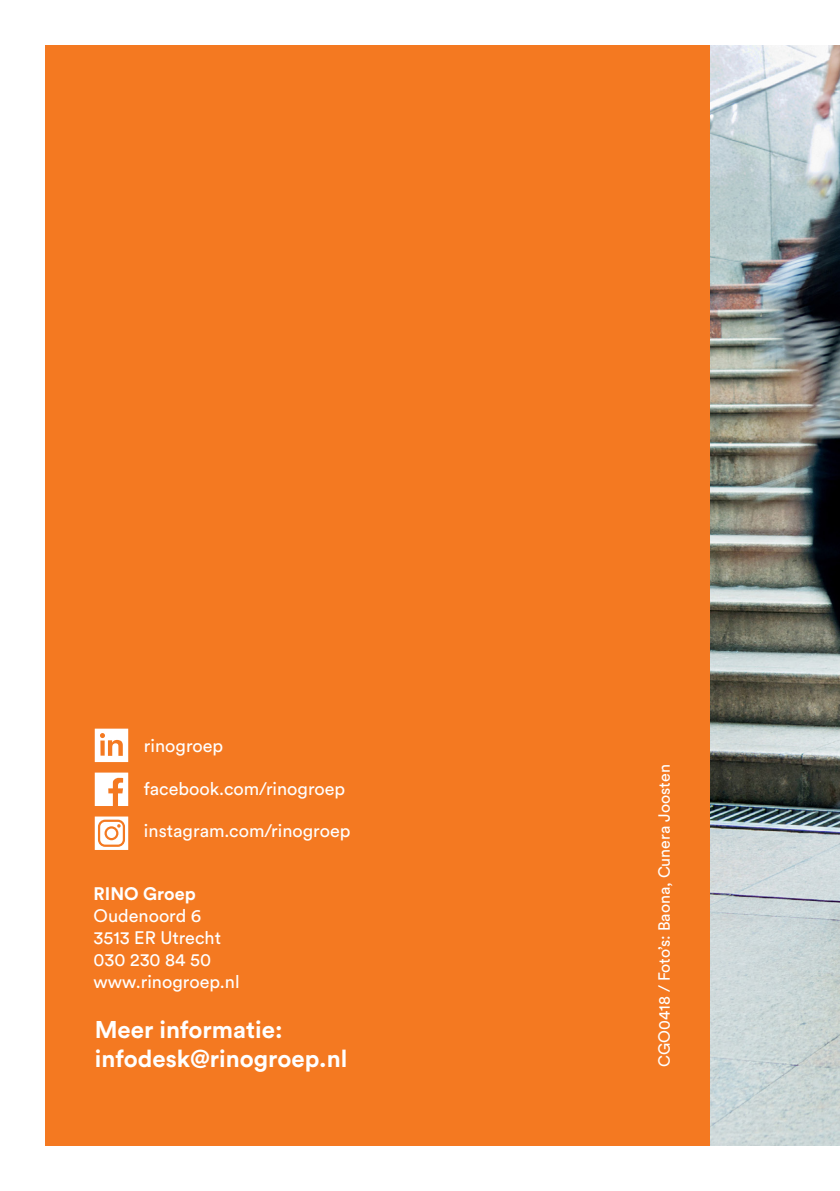
<style>
.page{position:relative;width:840px;height:1191px;background:#fff}
.page>*{position:absolute;margin:0;border:0;box-sizing:border-box;transform-origin:0 0}
.t1{font:700 24px/28.8px "Circular Pro";color:#fff}
.t2{font:18px/22px "Circular Pro";color:#fff}
.t3{font:700 18px "Circular Pro";color:#fff}
.t4{font:16px "Circular Pro";color:#fff}
</style>
<div class="page">
<img style="left:709px;top:45px;width:130px;height:1100px">
<div style="left:45px;top:45px;width:664px;height:1100px;background:#f47921"></div>
<svg style="left:95px;top:728px;width:33px;height:34px"></svg>
<svg style="left:95px;top:772px;width:33px;height:34px"></svg>
<svg style="left:95px;top:816px;width:33px;height:34px"></svg>
<p class="t2" style="left:144px;top:733px;width:81px">rinogroep</p>
<p class="t2" style="left:144px;top:777px;width:203px">facebook.com/rinogroep</p>
<p class="t2" style="left:144px;top:819px;width:208px">instagram.com/rinogroep</p>
<p class="t3" style="left:94px;top:881px;width:104px">RINO Groep</p>
<p class="t2" style="left:94px;top:904px;width:147px">Oudenoord 6<br>3513 ER Utrecht<br>030 230 84 50 www.rinogroep.nl</p>
<h1 class="t1" style="left:95px;top:1014px;width:254px">Meer informatie: infodesk@rinogroep.nl</h1>
<p class="t4" style="left:653px;top:1066px;width:304px;rotate:-90deg">CGO0418 / Foto’s: Baona, Cunera Joosten</p>
</div>
